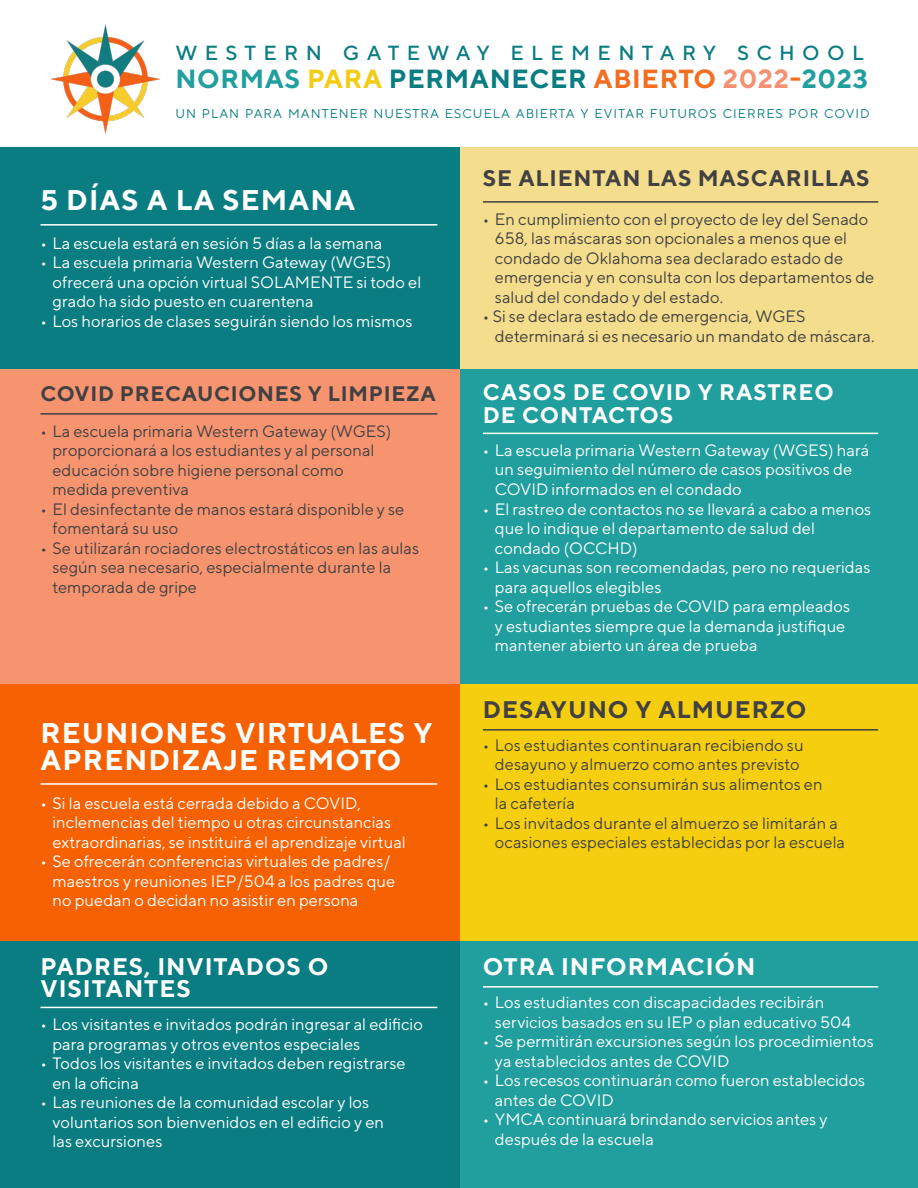
<style>
.page{position:relative;width:918px;height:1188px;background:#fff}
.page>*{position:absolute;margin:0;border:0;box-sizing:border-box;transform-origin:0 0}
.t1{font:700 28.5px/27px "TT Norms";letter-spacing:.04em;color:#fff}
.t2{font:700 26.25px "TT Norms";letter-spacing:.025em;color:#219e9e}
.t3{font:700 24px/21.9px "TT Norms";letter-spacing:.04em;color:#fff}
.t4{font:700 24px "TT Norms";letter-spacing:.04em;color:#414042}
.t5{font:700 22.5px/22.5px "TT Norms";letter-spacing:.04em;color:#fff}
.t6{font:700 22.5px "TT Norms";letter-spacing:.035em;color:#414042}
.t7{font:700 21px "TT Norms";letter-spacing:.035em;color:#414042}
.t8{font:500 20.4px "TT Norms";letter-spacing:.36em;color:#0a7d82}
.t9{font:16.5px/19.5px "TT Norms";color:#fff}
.t10{font:16.5px/19.5px "TT Norms";color:#414042}
.t11{font:12.75px "TT Norms";letter-spacing:.08em;color:#0a7d82}
.s1{color:#f2cd14}
.s2{color:#0a7d82}
.s3{color:#f36e21}
.s4{color:#f59170}
</style>
<div class="page">
<div style="left:458px;top:931px;width:460px;height:257px;background:#219e9e"></div>
<div style="left:458px;top:674px;width:460px;height:267px;background:#f5cf0f"></div>
<div style="left:458px;top:147px;width:460px;height:257px;background:#f4dd8c"></div>
<div style="left:458px;top:369px;width:460px;height:315px;background:#219e9e"></div>
<div style="left:0;top:147px;width:460px;height:257px;background:#0a7d82"></div>
<div style="left:0;top:931px;width:460px;height:257px;background:#0a7d82"></div>
<div style="left:0;top:674px;width:460px;height:267px;background:#f56103"></div>
<div style="left:0;top:369px;width:460px;height:315px;background:#f79470"></div>
<img style="left:50px;top:24px;width:111px;height:110px">
<hr style="left:40px;top:224px;width:397px;height:2px;background:#fff">
<hr style="left:483px;top:201px;width:395px;height:2px;background:#414042">
<hr style="left:483px;top:729px;width:395px;height:2px;background:#414042">
<hr style="left:40px;top:783px;width:397px;height:2px;background:#fff">
<hr style="left:40px;top:413px;width:397px;height:2px;background:#414042">
<hr style="left:483px;top:433px;width:395px;height:1px;background:#fff">
<hr style="left:40px;top:1007px;width:397px;height:1px;background:#fff">
<hr style="left:483px;top:986px;width:395px;height:2px;background:#fff">
<p class="t8" style="left:175px;top:40px;width:690px">WESTERN GATEWAY ELEMENTARY SCHOOL</p>
<h2 class="t2" style="left:175px;top:62px;width:694px">NORMAS <span class="s1">PARA</span> <span class="s2">PERMANECER</span> <span class="s3">ABIERTO</span> <span class="s4">2022</span><span class="s3">-</span>2023</h2>
<p class="t11" style="left:175px;top:106px;width:696px">UN PLAN PARA MANTENER NUESTRA ESCUELA ABIERTA Y EVITAR FUTUROS CIERRES POR COVID</p>
<h1 class="t1" style="left:40px;top:186px;width:316px">5 DÍAS A LA SEMANA</h1>
<p class="t9" style="left:40px;top:233px;width:344px">• La escuela estará en sesión 5 días a la semana</p>
<p class="t9" style="left:52px;top:253px;width:370px;text-indent:-12px">• La escuela primaria Western Gateway (WGES) ofrecerá una opción virtual SOLAMENTE si todo el grado ha sido puesto en cuarentena</p>
<p class="t9" style="left:40px;top:311px;width:374px">• Los horarios de clases seguirán siendo los mismos</p>
<p class="t7" style="left:40px;top:380px;width:397px">COVID PRECAUCIONES Y LIMPIEZA</p>
<p class="t10" style="left:52px;top:421px;width:340px;text-indent:-12px">• La escuela primaria Western Gateway (WGES) proporcionará a los estudiantes y al personal educación sobre higiene personal como medida preventiva</p>
<p class="t10" style="left:52px;top:499px;width:353px;text-indent:-12px">• El desinfectante de manos estará disponible y se fomentará su uso</p>
<p class="t10" style="left:52px;top:538px;width:368px;text-indent:-12px">• Se utilizarán rociadores electrostáticos en las aulas según sea necesario, especialmente durante la temporada de gripe</p>
<h1 class="t1" style="left:40px;top:719px;width:394px">REUNIONES VIRTUALES Y<br>APRENDIZAJE REMOTO</h1>
<p class="t9" style="left:52px;top:793px;width:355px;text-indent:-12px">• Si la escuela está cerrada debido a COVID, inclemencias del tiempo u otras circunstancias extraordinarias, se instituirá el aprendizaje virtual</p>
<p class="t9" style="left:52px;top:851px;width:344px;text-indent:-12px">• Se ofrecerán conferencias virtuales de padres/ maestros y reuniones IEP/504 a los padres que no puedan o decidan no asistir en persona</p>
<h3 class="t3" style="left:40px;top:955px;width:289px">PADRES, INVITADOS O<br>VISITANTES</h3>
<p class="t9" style="left:52px;top:1014px;width:372px;text-indent:-12px">• Los visitantes e invitados podrán ingresar al edificio para programas y otros eventos especiales</p>
<p class="t9" style="left:52px;top:1053px;width:355px;text-indent:-12px">• Todos los visitantes e invitados deben registrarse en la oficina</p>
<p class="t9" style="left:52px;top:1092px;width:333px;text-indent:-12px">• Las reuniones de la comunidad escolar y los voluntarios son bienvenidos en el edificio y en las excursiones</p>
<h3 class="t6" style="left:483px;top:164px;width:388px">SE ALIENTAN LAS MASCARILLAS</h3>
<p class="t10" style="left:495px;top:209px;width:381px;text-indent:-12px">• En cumplimiento con el proyecto de ley del Senado 658, las máscaras son opcionales a menos que el condado de Oklahoma sea declarado estado de emergencia y en consulta con los departamentos de salud del condado y del estado.</p>
<p class="t10" style="left:495px;top:306px;width:381px;text-indent:-12px">• Si se declara estado de emergencia, WGES determinará si es necesario un mandato de máscara.</p>
<h3 class="t5" style="left:483px;top:381px;width:352px">CASOS DE COVID Y RASTREO<br>DE CONTACTOS</h3>
<p class="t9" style="left:495px;top:440px;width:376px;text-indent:-12px">• La escuela primaria Western Gateway (WGES) hará un seguimiento del número de casos positivos de<br>COVID informados en el condado</p>
<p class="t9" style="left:495px;top:499px;width:378px;text-indent:-12px">• El rastreo de contactos no se llevará a cabo a menos que lo indique el departamento de salud del condado (OCCHD)</p>
<p class="t9" style="left:495px;top:557px;width:377px;text-indent:-12px">• Las vacunas son recomendadas, pero no requeridas para aquellos elegibles</p>
<p class="t9" style="left:495px;top:596px;width:357px;text-indent:-12px">• Se ofrecerán pruebas de COVID para empleados y estudiantes siempre que la demanda justifique mantener abierto un área de prueba</p>
<h3 class="t4" style="left:483px;top:694px;width:325px">DESAYUNO Y ALMUERZO</h3>
<p class="t10" style="left:483px;top:735px;width:322px;text-align:center">• Los estudiantes continuaran recibiendo su desayuno y almuerzo como antes previsto</p>
<p class="t10" style="left:495px;top:774px;width:329px;text-indent:-12px">• Los estudiantes consumirán sus alimentos en la cafetería</p>
<p class="t10" style="left:495px;top:813px;width:352px;text-indent:-12px">• Los invitados durante el almuerzo se limitarán a ocasiones especiales establecidas por la escuela</p>
<h3 class="t3" style="left:483px;top:955px;width:274px">OTRA INFORMACIÓN</h3>
<p class="t9" style="left:495px;top:992px;width:358px;text-indent:-12px">• Los estudiantes con discapacidades recibirán servicios basados en su IEP o plan educativo 504</p>
<p class="t9" style="left:495px;top:1031px;width:380px;text-indent:-12px">• Se permitirán excursiones según los procedimientos ya establecidos antes de COVID</p>
<p class="t9" style="left:495px;top:1070px;width:372px;text-indent:-12px">• Los recesos continuarán como fueron establecidos antes de COVID</p>
<p class="t9" style="left:495px;top:1109px;width:334px;text-indent:-12px">• YMCA continuará brindando servicios antes y después de la escuela</p>
</div>
